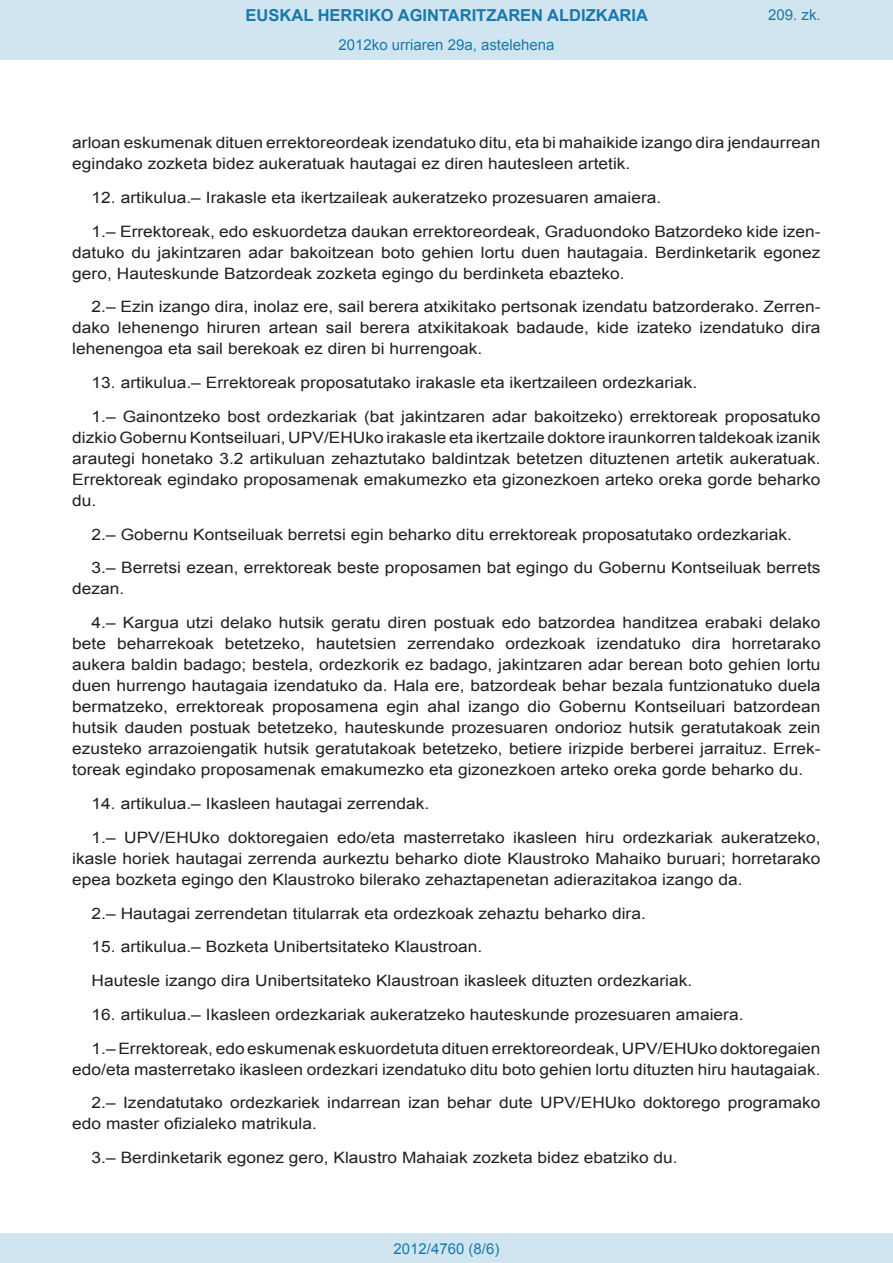
<style>
.page{position:relative;width:893px;height:1263px;background:#fff}
.page>*{position:absolute;margin:0;border:0;box-sizing:border-box;transform-origin:0 0}
.t1{font:700 16.5px "Arial";color:#1879ad}
.BOPVDetalle{font:15.6px/21px "Arial";color:#231f20;text-align:justify;scale:1.11 1}
.Paginacion_Centro{font:15px "Arial";color:#1879ad}
</style>
<div class="page">
<div style="left:0;top:0;width:893px;height:60px;background:#d0e5f0"></div>
<div style="left:0;top:1233px;width:893px;height:30px;background:#d0e5f0"></div>
<p class="t1" style="left:246px;top:4px;width:404px">EUSKAL HERRIKO AGINTARITZAREN ALDIZKARIA</p>
<p class="Paginacion_Centro" style="left:338px;top:35px;width:217px">2012ko urriaren 29a, astelehena</p>
<p class="Paginacion_Centro" style="left:768px;top:5px;width:54px">209. zk.</p>
<p class="BOPVDetalle" style="left:72px;top:132px;width:676px">arloan eskumenak dituen errektoreordeak izendatuko ditu, eta bi mahaikide izango dira jendaurrean egindako zozketa bidez aukeratuak hautagai ez diren hautesleen artetik.</p>
<p class="BOPVDetalle" style="left:92px;top:187px;width:515px">12. artikulua.– Irakasle eta ikertzaileak aukeratzeko prozesuaren amaiera.</p>
<p class="BOPVDetalle" style="left:72px;top:221px;width:676px;text-indent:19px">1.– Errektoreak, edo eskuordetza daukan errektoreordeak, Graduondoko Batzordeko kide izen&shy;datuko du jakintzaren adar bakoitzean boto gehien lortu duen hautagaia. Berdinketarik egonez gero, Hauteskunde Batzordeak zozketa egingo du berdinketa ebazteko.</p>
<p class="BOPVDetalle" style="left:72px;top:297px;width:676px;text-indent:19px">2.– Ezin izango dira, inolaz ere, sail berera atxikitako pertsonak izendatu batzorderako. Zerren&shy;dako lehenengo hiruren artean sail berera atxikitakoak badaude, kide izateko izendatuko dira lehenengoa eta sail berekoak ez diren bi hurrengoak.</p>
<p class="BOPVDetalle" style="left:92px;top:372px;width:547px">13. artikulua.– Errektoreak proposatutako irakasle eta ikertzaileen ordezkariak.</p>
<p class="BOPVDetalle" style="left:72px;top:406px;width:676px;text-indent:19px">1.– Gainontzeko bost ordezkariak (bat jakintzaren adar bakoitzeko) errektoreak proposatuko dizkio Gobernu Kontseiluari, UPV/EHUko irakasle eta ikertzaile doktore iraunkorren taldekoak izanik arautegi honetako 3.2 artikuluan zehaztutako baldintzak betetzen dituztenen artetik aukeratuak.<br>Errektoreak egindako proposamenak emakumezko eta gizonezkoen arteko oreka gorde beharko du.</p>
<p class="BOPVDetalle" style="left:92px;top:524px;width:632px">2.– Gobernu Kontseiluak berretsi egin beharko ditu errektoreak proposatutako ordezkariak.</p>
<p class="BOPVDetalle" style="left:72px;top:558px;width:676px;text-indent:19px">3.– Berretsi ezean, errektoreak beste proposamen bat egingo du Gobernu Kontseiluak berrets dezan.</p>
<p class="BOPVDetalle" style="left:72px;top:612px;width:676px;text-indent:19px">4.– Kargua utzi delako hutsik geratu diren postuak edo batzordea handitzea erabaki delako bete beharrekoak betetzeko, hautetsien zerrendako ordezkoak izendatuko dira horretarako aukera baldin badago; bestela, ordezkorik ez badago, jakintzaren adar berean boto gehien lortu duen hurrengo hautagaia izendatuko da. Hala ere, batzordeak behar bezala funtzionatuko duela bermatzeko, errektoreak proposamena egin ahal izango dio Gobernu Kontseiluari batzordean hutsik dauden postuak betetzeko, hauteskunde prozesuaren ondorioz hutsik geratutakoak zein ezusteko arrazoiengatik hutsik geratutakoak betetzeko, betiere irizpide berberei jarraituz. Errek&shy;toreak egindako proposamenak emakumezko eta gizonezkoen arteko oreka gorde beharko du.</p>
<p class="BOPVDetalle" style="left:92px;top:793px;width:306px">14. artikulua.– Ikasleen hautagai zerrendak.</p>
<p class="BOPVDetalle" style="left:72px;top:827px;width:676px;text-indent:19px">1.– UPV/EHUko doktoregaien edo/eta masterretako ikasleen hiru ordezkariak aukeratzeko, ikasle horiek hautagai zerrenda aurkeztu beharko diote Klaustroko Mahaiko buruari; horretarako epea bozketa egingo den Klaustroko bilerako zehaztapenetan adierazitakoa izango da.</p>
<p class="BOPVDetalle" style="left:92px;top:903px;width:501px">2.– Hautagai zerrendetan titularrak eta ordezkoak zehaztu beharko dira.</p>
<p class="BOPVDetalle" style="left:92px;top:936px;width:354px">15. artikulua.– Bozketa Unibertsitateko Klaustroan.</p>
<p class="BOPVDetalle" style="left:92px;top:970px;width:543px">Hautesle izango dira Unibertsitateko Klaustroan ikasleek dituzten ordezkariak.</p>
<p class="BOPVDetalle" style="left:92px;top:1004px;width:589px">16. artikulua.– Ikasleen ordezkariak aukeratzeko hauteskunde prozesuaren amaiera.</p>
<p class="BOPVDetalle" style="left:72px;top:1038px;width:676px;text-align:right">1.– Errektoreak, edo eskumenak eskuordetuta dituen errektoreordeak, UPV/EHUko doktoregaien edo/eta masterretako ikasleen ordezkari izendatuko ditu boto gehien lortu dituzten hiru hautagaiak.</p>
<p class="BOPVDetalle" style="left:72px;top:1092px;width:676px;text-indent:19px">2.– Izendatutako ordezkariek indarrean izan behar dute UPV/EHUko doktorego programako edo master ofizialeko matrikula.</p>
<p class="BOPVDetalle" style="left:92px;top:1147px;width:530px">3.– Berdinketarik egonez gero, Klaustro Mahaiak zozketa bidez ebatziko du.</p>
<p class="Paginacion_Centro" style="left:393px;top:1238px;width:107px">2012/4760 (8/6)</p>
</div>
